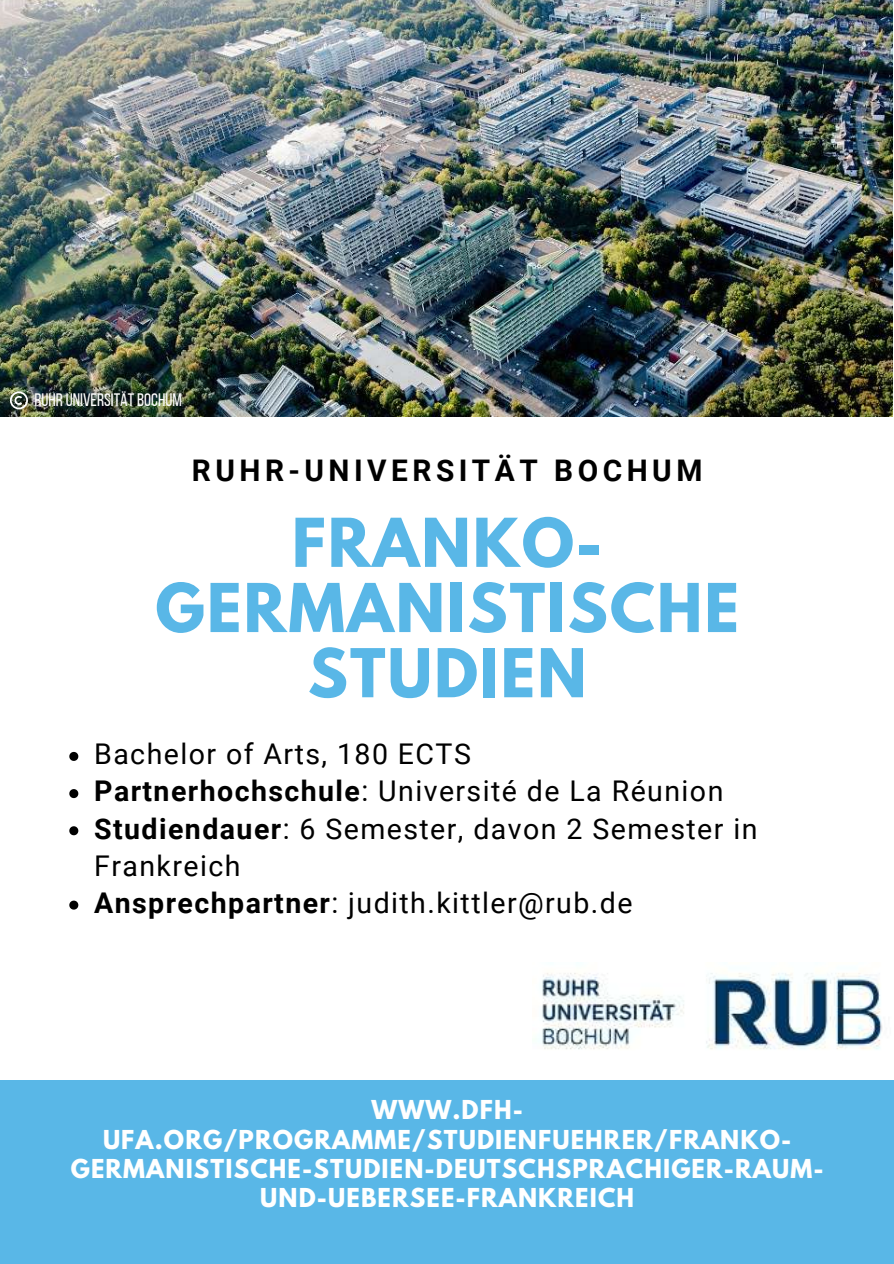
<style>
.page{position:relative;width:894px;height:1264px;background:#fff}
.page>*{position:absolute;margin:0;border:0;box-sizing:border-box;transform-origin:0 0}
.t1{font:700 59.55px/65.1px "League Spartan";letter-spacing:.035em;color:#59b7e7;text-align:center}
.t2{font:700 29.85px "Roboto";letter-spacing:.15em;color:#000}
.t3{font:28.5px/37.2px "Roboto";letter-spacing:.05em;color:#000}
.t4{font:700 23.1px/29.2px "League Spartan";letter-spacing:.05em;color:#fff;text-align:center}
.t5{font:18px "Bebas Neue";color:#fff}
.s1{font-weight:700}
</style>
<div class="page">
<img style="left:0;top:0;width:892px;height:416px">
<div style="left:0;top:1080px;width:893px;height:183px;background:#59b7e7"></div>
<svg style="left:69px;top:752px;width:9px;height:9px"></svg>
<svg style="left:69px;top:789px;width:9px;height:9px"></svg>
<svg style="left:69px;top:826px;width:9px;height:9px"></svg>
<svg style="left:69px;top:900px;width:9px;height:9px"></svg>
<img style="left:539px;top:973px;width:343px;height:77px">
<svg style="left:10px;top:391px;width:18px;height:18px"></svg>
<p class="t5" style="left:34px;top:393px;width:149px">RUHR UNIVERSITÄT BOCHUM</p>
<p class="t2" style="left:192px;top:453px;width:512px">RUHR-UNIVERSITÄT BOCHUM</p>
<h1 class="t1" style="left:155px;top:518px;width:585px">FRANKO-<br>GERMANISTISCHE<br>STUDIEN</h1>
<p class="t3" style="left:94px;top:736px;width:664px">Bachelor of Arts, 180 ECTS<br><span class="s1">Partnerhochschule</span>: Université de La Réunion <span class="s1">Studiendauer</span>: 6 Semester, davon 2 Semester in Frankreich<br><span class="s1">Ansprechpartner</span>: judith.kittler@rub.de</p>
<p class="t4" style="left:71px;top:1098px;width:754px">WWW.DFH-UFA.ORG/PROGRAMME/STUDIENFUEHRER/FRANKO-GERMANISTISCHE-STUDIEN-DEUTSCHSPRACHIGER-RAUM-UND-UEBERSEE-FRANKREICH</p>
</div>
